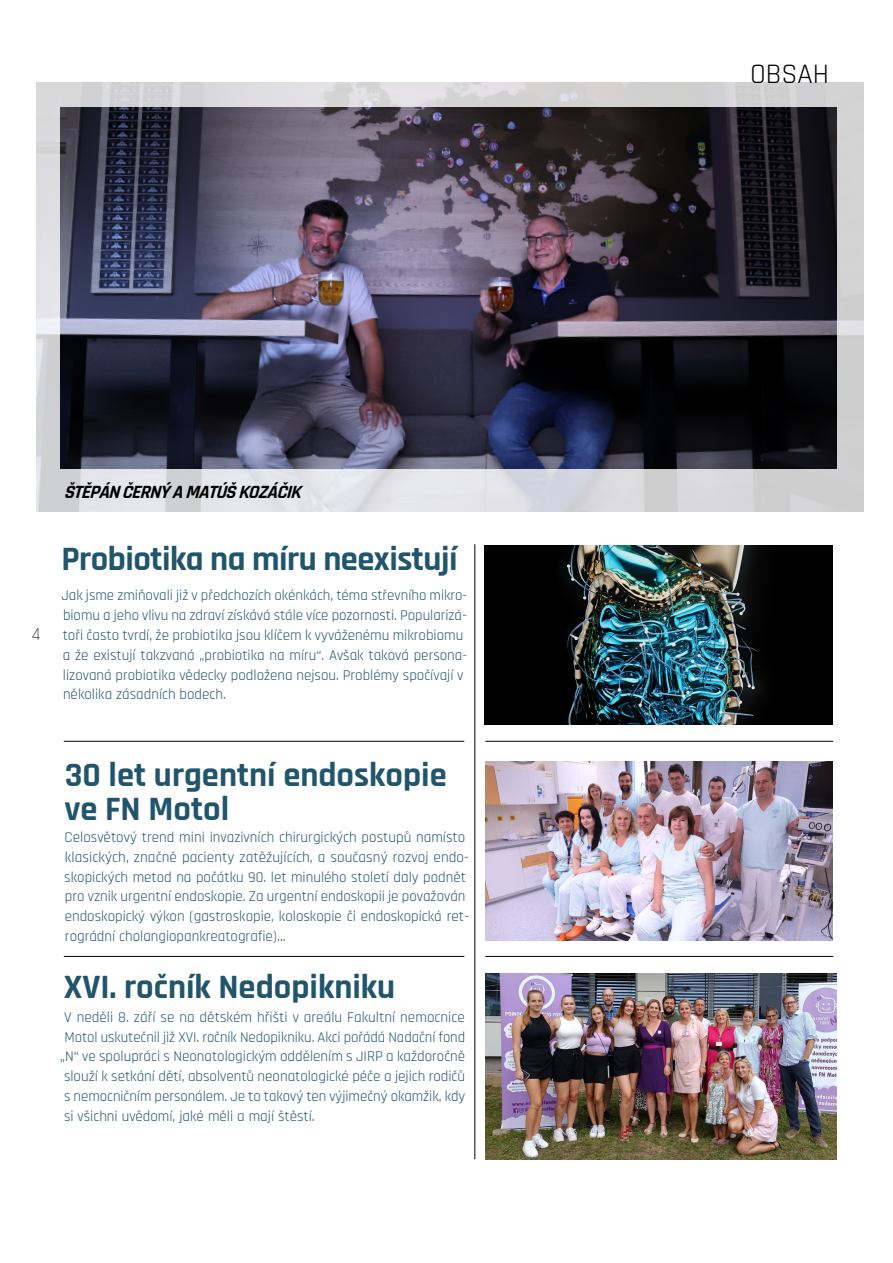
<style>
.page{position:relative;width:893px;height:1263px;background:#fff}
.page>*{position:absolute;margin:0;border:0;box-sizing:border-box;transform-origin:0 0}
.t1{font:700 34.5px/34.5px "Rajdhani";color:#21556b}
.t2{font:28.5px "Rajdhani";color:#000}
.t3{font:italic 700 18.9px "Rajdhani";color:#000}
.t4{font:300 18px "Rajdhani";color:#000}
.t5{font:15px/19.8px "Rajdhani";color:#21556b}
</style>
<div class="page">
<img style="left:485px;top:546px;width:347px;height:179px">
<img style="left:485px;top:762px;width:347px;height:179px">
<img style="left:485px;top:974px;width:351px;height:185px">
<hr style="left:475px;top:544px;width:1px;height:615px;background:#000">
<hr style="left:485px;top:956px;width:348px;height:1px;background:#000">
<hr style="left:485px;top:741px;width:348px;height:1px;background:#000">
<hr style="left:64px;top:956px;width:400px;height:1px;background:#000">
<hr style="left:64px;top:741px;width:400px;height:1px;background:#000">
<img style="left:36px;top:83px;width:827px;height:429px">
<img style="left:61px;top:107px;width:775px;height:362px">
<p class="t4" style="left:31px;top:624px;width:11px">4</p>
<p class="t3" style="left:64px;top:481px;width:245px">ŠTĚPÁNČERNÝAMATÚŠKOZÁČIK</p>
<h1 class="t1" style="left:61px;top:543px;width:398px">Probiotika na míru neexistují</h1>
<p class="t5" style="left:61px;top:586px;width:407px">Jak jsme zmiňovali již v předchozích okénkách, téma střevního mikro&shy;biomu a jeho vlivu na zdraví získává stále více pozornosti. Popularizá&shy;toři často tvrdí, že probiotika jsou klíčem k vyváženému mikrobiomu a že existují takzvaná „probiotika na míru“. Avšak taková persona&shy;lizovaná probiotika vědecky podložena nejsou. Problémy spočívají v několika zásadních bodech.</p>
<h1 class="t1" style="left:64px;top:758px;width:384px">30 let urgentní endoskopie ve FN Motol</h1>
<p class="t5" style="left:64px;top:828px;width:406px">Celosvětový trend mini invazivních chirurgických postupů namísto klasických, značně pacienty zatěžujících, a současný rozvoj endo&shy;skopických metod na počátku 90. let minulého století daly podnět pro vznik urgentní endoskopie. Za urgentní endoskopii je považován endoskopický výkon (gastroskopie, koloskopie či endoskopická ret&shy;rográdní cholangiopankreatografie)...</p>
<h1 class="t1" style="left:64px;top:970px;width:333px">XVI. ročník Nedopikniku</h1>
<p class="t5" style="left:60px;top:1007px;width:407px;text-align:justify">V neděli 8. září se na dětském hřišti v areálu Fakultní nemocnice Motol uskutečnil již XVI. ročník Nedopikniku. Akci pořádá Nadační fond „N“ ve spolupráci s Neonatologickým oddělením s JIRP a každoročně slouží k setkání dětí, absolventů neonatologické péče a jejich rodičů s nemocničním personálem. Je to takový ten výjimečný okamžik, kdy si všichni uvědomí, jaké měli a mají štěstí.</p>
<h2 class="t2" style="left:750px;top:58px;width:80px">OBSAH</h2>
</div>
